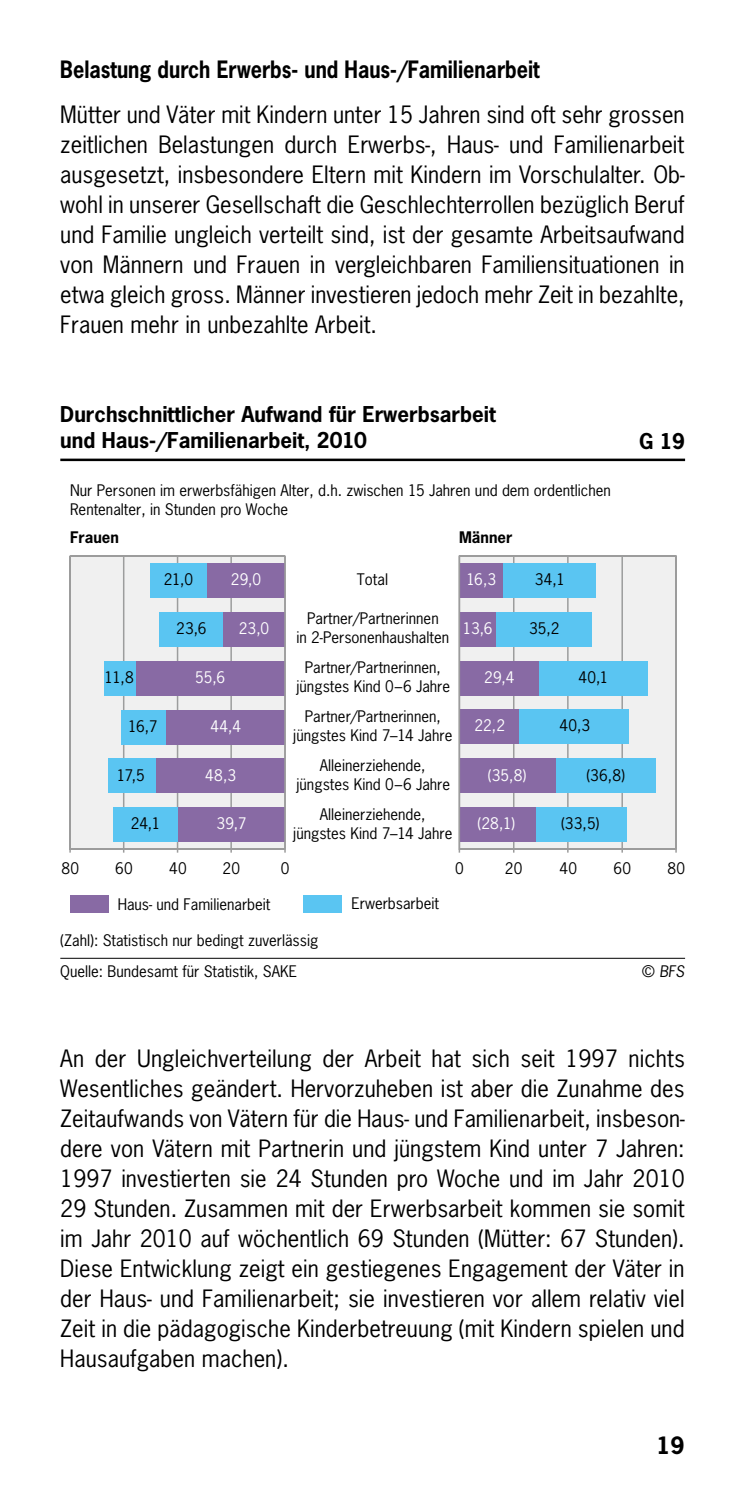
<style>
.page{position:relative;width:745px;height:1489px;background:#fff}
.page>*{position:absolute;margin:0;border:0;box-sizing:border-box;transform-origin:0 0}
.Grundtext{font:22.5px/30px "News Gothic Std";color:#000;text-align:justify}
.untertitel_fett{font:700 22.5px "News Gothic Std";color:#000;scale:.88 1}
.untertitel_fett-2{font:700 22.5px "News Gothic Std";color:#000}
.t1{font:700 20.5px/26.5px "News Gothic Std";color:#000}
.t2{font:15px/19px "News Gothic Std";color:#000;text-align:center}
.t3{font:15px "News Gothic Std";letter-spacing:.01em;color:#fff}
.t4{font:700 15px "News Gothic Std";color:#000}
.t5{font:italic 15px "News Gothic Std";color:#000}
.s1{font-style:normal}
</style>
<div class="page">
<hr style="left:60px;top:957px;width:624px;height:1px;background:#000">
<svg style="left:458px;top:555px;width:219px;height:298px"></svg>
<hr style="left:512px;top:556px;width:2px;height:292px;background:#9c9d9d">
<hr style="left:566px;top:556px;width:2px;height:292px;background:#9c9d9d">
<hr style="left:621px;top:556px;width:1px;height:292px;background:#9c9d9d">
<div style="left:459px;top:563px;width:44px;height:34px;background:#886aa4"></div>
<div style="left:503px;top:563px;width:92px;height:34px;background:#5ac5f2"></div>
<div style="left:459px;top:612px;width:37px;height:34px;background:#886aa4"></div>
<div style="left:496px;top:612px;width:95px;height:34px;background:#5ac5f2"></div>
<div style="left:459px;top:661px;width:80px;height:34px;background:#886aa4"></div>
<div style="left:539px;top:661px;width:108px;height:34px;background:#5ac5f2"></div>
<div style="left:459px;top:709px;width:60px;height:35px;background:#886aa4"></div>
<div style="left:519px;top:709px;width:109px;height:35px;background:#5ac5f2"></div>
<div style="left:459px;top:758px;width:97px;height:34px;background:#886aa4"></div>
<div style="left:556px;top:758px;width:99px;height:34px;background:#5ac5f2"></div>
<div style="left:459px;top:807px;width:76px;height:34px;background:#886aa4"></div>
<div style="left:535px;top:807px;width:91px;height:34px;background:#5ac5f2"></div>
<div style="left:70px;top:895px;width:38px;height:17px;background:#886aa4"></div>
<div style="left:303px;top:895px;width:38px;height:17px;background:#5ac5f2"></div>
<svg style="left:69px;top:555px;width:217px;height:298px"></svg>
<hr style="left:123px;top:556px;width:1px;height:293px;background:#9c9d9d">
<hr style="left:177px;top:556px;width:1px;height:293px;background:#9c9d9d">
<hr style="left:230px;top:556px;width:2px;height:293px;background:#9c9d9d">
<div style="left:207px;top:563px;width:78px;height:34px;background:#886aa4"></div>
<div style="left:151px;top:563px;width:56px;height:34px;background:#5ac5f2"></div>
<div style="left:223px;top:612px;width:62px;height:34px;background:#886aa4"></div>
<div style="left:160px;top:612px;width:63px;height:34px;background:#5ac5f2"></div>
<div style="left:136px;top:661px;width:149px;height:34px;background:#886aa4"></div>
<div style="left:104px;top:661px;width:32px;height:34px;background:#5ac5f2"></div>
<div style="left:166px;top:710px;width:119px;height:34px;background:#886aa4"></div>
<div style="left:121px;top:710px;width:45px;height:34px;background:#5ac5f2"></div>
<div style="left:155px;top:758px;width:130px;height:35px;background:#886aa4"></div>
<div style="left:108px;top:758px;width:47px;height:35px;background:#5ac5f2"></div>
<div style="left:178px;top:807px;width:107px;height:34px;background:#886aa4"></div>
<div style="left:114px;top:807px;width:64px;height:34px;background:#5ac5f2"></div>
<hr style="left:60px;top:458px;width:624px;height:3px;background:#000">
<hr style="left:284px;top:556px;width:1px;height:293px;background:#9c9c9c">
<hr style="left:458px;top:556px;width:2px;height:292px;background:#9c9c9c">
<p class="untertitel_fett" style="left:60px;top:54px;width:546px">Belastung durch Erwerbs- und Haus-/Familienarbeit</p>
<p class="Grundtext" style="left:60px;top:99px;width:625px">Mütter und Väter mit Kindern unter 15 Jahren sind oft sehr grossen zeitlichen Belastungen durch Erwerbs-, Haus- und Familienarbeit ausgesetzt, insbesondere Eltern mit Kindern im Vorschulalter. Ob&shy;wohl in unserer Gesellschaft die Geschlechterrollen bezüglich Beruf und Familie ungleich verteilt sind, ist der gesamte Arbeitsaufwand von Männern und Frauen in vergleichbaren Familiensituationen in etwa gleich gross. Männer investieren jedoch mehr Zeit in bezahlte, Frauen mehr in unbezahlte Arbeit.</p>
<p class="t1" style="left:60px;top:400px;width:437px">Durchschnittlicher Aufwand für Erwerbsarbeit und Haus-/Familienarbeit, 2010</p>
<p class="t2" style="left:70px;top:481px;width:542px;text-align:left">Nur Personen im erwerbsfähigen Alter, d.h. zwischen 15 Jahren und dem ordentlichen<br>Rentenalter, in Stunden pro Woche</p>
<p class="t4" style="left:70px;top:527px;width:50px">Frauen</p>
<p class="t4" style="left:459px;top:527px;width:55px">Männer</p>
<p class="t2" style="left:164px;top:570px;width:31px">21,0</p>
<p class="t3" style="left:231px;top:570px;width:32px">29,0</p>
<p class="t2" style="left:176px;top:618px;width:32px">23,6</p>
<p class="t3" style="left:239px;top:618px;width:32px">23,0</p>
<p class="t2" style="left:105px;top:667px;width:31px">11,8</p>
<p class="t3" style="left:195px;top:667px;width:32px">55,6</p>
<p class="t2" style="left:128px;top:716px;width:31px">16,7</p>
<p class="t3" style="left:210px;top:716px;width:32px">44,4</p>
<p class="t2" style="left:117px;top:765px;width:30px">17,5</p>
<p class="t3" style="left:205px;top:765px;width:33px">48,3</p>
<p class="t2" style="left:131px;top:814px;width:31px">24,1</p>
<p class="t3" style="left:216px;top:814px;width:31px">39,7</p>
<p class="t2" style="left:356px;top:569px;width:33px">Total</p>
<p class="t2" style="left:296px;top:609px;width:154px">Partner/Partnerinnen<br>in 2-Personenhaushalten</p>
<p class="t2" style="left:296px;top:658px;width:155px">Partner/Partnerinnen, jüngstes Kind 0–6 Jahre</p>
<p class="t2" style="left:293px;top:707px;width:160px">Partner/Partnerinnen, jüngstes Kind 7–14 Jahre</p>
<p class="t2" style="left:296px;top:755px;width:155px">Alleinerziehende, jüngstes Kind 0–6 Jahre</p>
<p class="t2" style="left:293px;top:804px;width:160px">Alleinerziehende, jüngstes Kind 7–14 Jahre</p>
<p class="t3" style="left:466px;top:569px;width:31px">16,3</p>
<p class="t2" style="left:534px;top:569px;width:32px">34,1</p>
<p class="t3" style="left:462px;top:618px;width:31px">13,6</p>
<p class="t2" style="left:528px;top:618px;width:32px">35,2</p>
<p class="t3" style="left:484px;top:667px;width:32px">29,4</p>
<p class="t2" style="left:578px;top:667px;width:32px">40,1</p>
<p class="t3" style="left:474px;top:716px;width:32px">22,2</p>
<p class="t2" style="left:559px;top:716px;width:32px">40,3</p>
<p class="t3" style="left:487px;top:765px;width:40px">(35,8)</p>
<p class="t2" style="left:586px;top:765px;width:40px">(36,8)</p>
<p class="t3" style="left:477px;top:814px;width:39px">(28,1)</p>
<p class="t2" style="left:560px;top:814px;width:40px">(33,5)</p>
<p class="t1" style="left:638px;top:428px;width:47px">G 19</p>
<p class="t2" style="left:61px;top:858px;width:19px">80</p>
<p class="t2" style="left:115px;top:858px;width:19px">60</p>
<p class="t2" style="left:169px;top:858px;width:19px">40</p>
<p class="t2" style="left:222px;top:858px;width:19px">20</p>
<p class="t2" style="left:280px;top:858px;width:10px">0</p>
<p class="t2" style="left:118px;top:894px;width:154px">Haus- und Familienarbeit</p>
<p class="t2" style="left:351px;top:894px;width:89px">Erwerbsarbeit</p>
<p class="t2" style="left:60px;top:930px;width:259px">(Zahl): Statistisch nur bedingt zuverlässig</p>
<p class="t2" style="left:455px;top:858px;width:10px">0</p>
<p class="t2" style="left:504px;top:858px;width:19px">20</p>
<p class="t2" style="left:559px;top:858px;width:19px">40</p>
<p class="t2" style="left:613px;top:858px;width:19px">60</p>
<p class="t2" style="left:667px;top:858px;width:19px">80</p>
<p class="t2" style="left:60px;top:961px;width:238px">Quelle: Bundesamt für Statistik, SAKE</p>
<p class="t5" style="left:641px;top:961px;width:44px"><span class="s1">©</span> BFS</p>
<p class="Grundtext" style="left:60px;top:1043px;width:625px">An der Ungleichverteilung der Arbeit hat sich seit 1997 nichts Wesentliches geändert. Hervorzuheben ist aber die Zunahme des Zeitaufwands von Vätern für die Haus- und Familienarbeit, insbeson&shy;dere von Vätern mit Partnerin und jüngstem Kind unter 7 Jahren:<br>1997 investierten sie 24 Stunden pro Woche und im Jahr 2010<br>29 Stunden. Zusammen mit der Erwerbsarbeit kommen sie somit im Jahr 2010 auf wöchentlich 69 Stunden (Mütter: 67 Stunden).<br>Diese Entwicklung zeigt ein gestiegenes Engagement der Väter in der Haus- und Familienarbeit; sie investieren vor allem relativ viel Zeit in die pädagogische Kinderbetreuung (mit Kindern spielen und Hausaufgaben machen).</p>
<p class="untertitel_fett-2" style="left:656px;top:1429px;width:29px">19</p>
</div>
